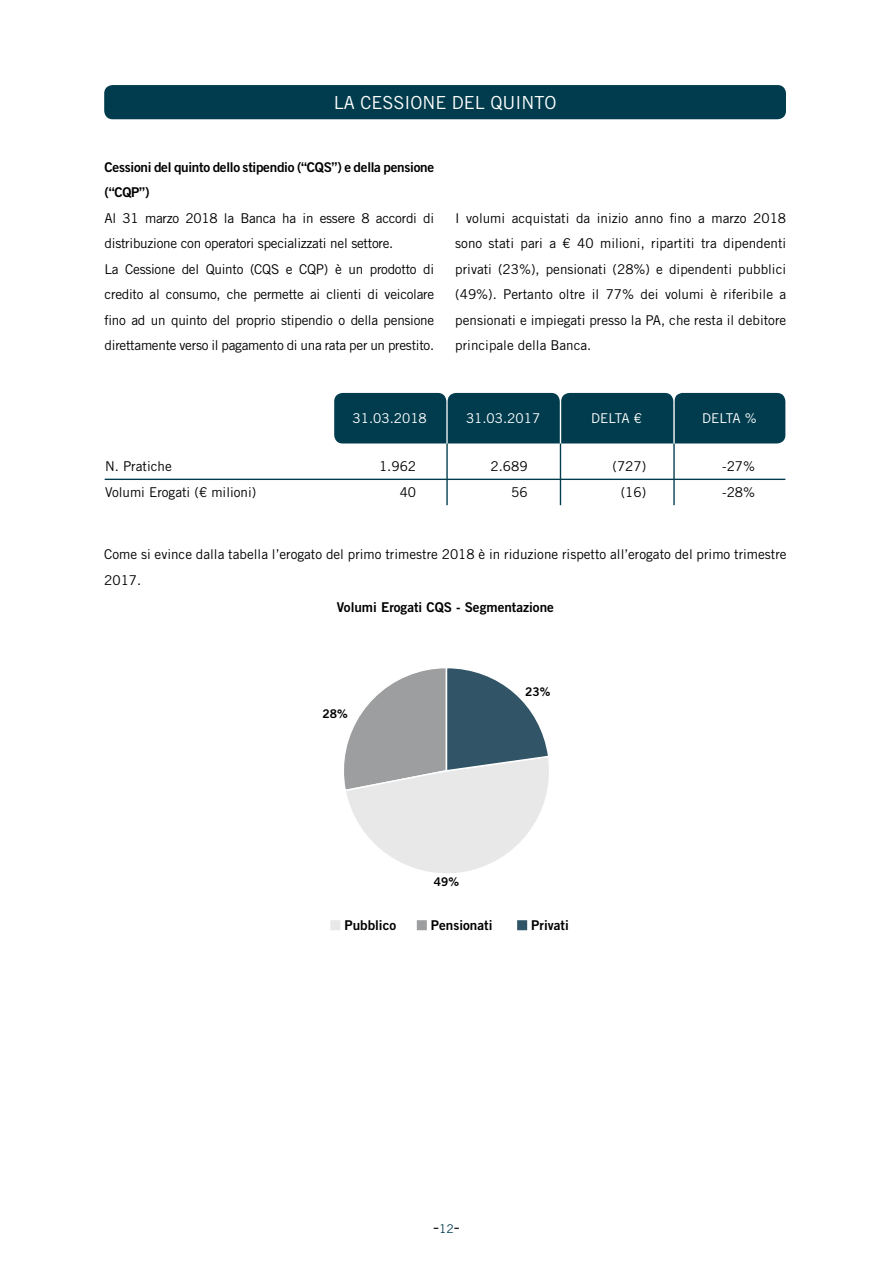
<style>
.page{position:relative;width:893px;height:1263px;background:#fff}
.page>*{position:absolute;margin:0;border:0;box-sizing:border-box;transform-origin:0 0}
.t1{font:18px "Trade Gothic LT Std";color:#fff}
.t2{font:18px "Trade Gothic LT Std";color:#000}
.t3{font:13.5px/25.5px "Trade Gothic LT Std";letter-spacing:-.02em;color:#000;text-align:right}
.t4{font:13.5px/26.1px "Trade Gothic LT Std";color:#000}
.t5{font:13.5px/25.5px "Trade Gothic LT Std Bd 2";letter-spacing:-.02em;color:#000}
.t6{font:13.5px "Trade Gothic LT Std Bd 2";color:#000}
.t7{font:13.5px "Trade Gothic LT Std";color:#fff}
.t8{font:12px "Trade Gothic LT Std Bd 2";color:#000}
.s1{font-size:12px;color:#003c4d}
</style>
<div class="page">
<div style="left:104px;top:85px;width:682px;height:34px;background:#003c4d;border-radius:9px"></div>
<hr style="left:105px;top:479px;width:680px;height:1px;background:#003c4d">
<hr style="left:673px;top:443px;width:2px;height:62px;background:#003c4d">
<hr style="left:560px;top:443px;width:1px;height:62px;background:#003c4d">
<hr style="left:446px;top:443px;width:2px;height:62px;background:#003c4d">
<div style="left:334px;top:393px;width:451px;height:50px;background:#003c4d"></div>
<div style="left:330px;top:920px;width:10px;height:10px;background:#e8e8e9"></div>
<div style="left:417px;top:920px;width:10px;height:10px;background:#9c9e9f;border:2px solid #9c9e9f"></div>
<div style="left:517px;top:920px;width:10px;height:10px;background:#315566;border:2px solid #315566"></div>
<svg style="left:344px;top:668px;width:205px;height:205px"></svg>
<h1 class="t1" style="left:334px;top:92px;width:224px">LA CESSIONE DEL QUINTO</h1>
<p class="t5" style="left:105px;top:154px;width:331px">Cessioni del quinto dello stipendio (“CQS”) e della pensione (“CQP”)</p>
<p class="t3" style="left:105px;top:205px;width:331px;text-align:left">Al 31 marzo 2018 la Banca ha in essere 8 accordi di distribuzione con operatori specializzati nel settore.<br>La Cessione del Quinto (CQS e CQP) è un prodotto di credito al consumo, che permette ai clienti di veicolare fino ad un quinto del proprio stipendio o della pensione direttamente verso il pagamento di una rata per un prestito.</p>
<p class="t3" style="left:455px;top:205px;width:332px;text-align:justify">I volumi acquistati da inizio anno fino a marzo 2018 sono stati pari a € 40 milioni, ripartiti tra dipendenti privati (23%), pensionati (28%) e dipendenti pubblici (49%). Pertanto oltre il 77% dei volumi è riferibile a pensionati e impiegati presso la PA, che resta il debitore principale della Banca.</p>
<p class="t4" style="left:105px;top:453px;width:153px">N. Pratiche<br>Volumi Erogati (€ milioni)</p>
<p class="t7" style="left:353px;top:410px;width:76px">31.03.2018</p>
<p class="t7" style="left:466px;top:410px;width:76px">31.03.2017</p>
<p class="t7" style="left:591px;top:410px;width:52px">DELTA €</p>
<p class="t3" style="left:379px;top:452px;width:39px;line-height:26.1px">1.962<br>40</p>
<p class="t3" style="left:491px;top:452px;width:39px;line-height:26.1px">2.689<br>56</p>
<p class="t3" style="left:612px;top:452px;width:35px;line-height:26.1px">(727) (16)</p>
<p class="t3" style="left:722px;top:452px;width:34px;line-height:26.1px;text-align:left">-27% -28%</p>
<p class="t7" style="left:702px;top:410px;width:56px">DELTA %</p>
<p class="t4" style="left:104px;top:542px;width:684px;line-height:25.5px">Come si evince dalla tabella l’erogato del primo trimestre 2018 è in riduzione rispetto all’erogato del primo trimestre<br>2017.</p>
<p class="t6" style="left:337px;top:599px;width:218px">Volumi Erogati CQS - Segmentazione</p>
<p class="t8" style="left:323px;top:706px;width:27px">28%</p>
<p class="t8" style="left:525px;top:684px;width:27px">23%</p>
<p class="t8" style="left:434px;top:874px;width:27px">49%</p>
<p class="t6" style="left:344px;top:917px;width:53px">Pubblico</p>
<p class="t6" style="left:431px;top:917px;width:63px">Pensionati</p>
<p class="t6" style="left:531px;top:917px;width:39px">Privati</p>
<h1 class="t2" style="left:433px;top:1216px;width:28px">-<span class="s1">12</span>-</h1>
</div>
